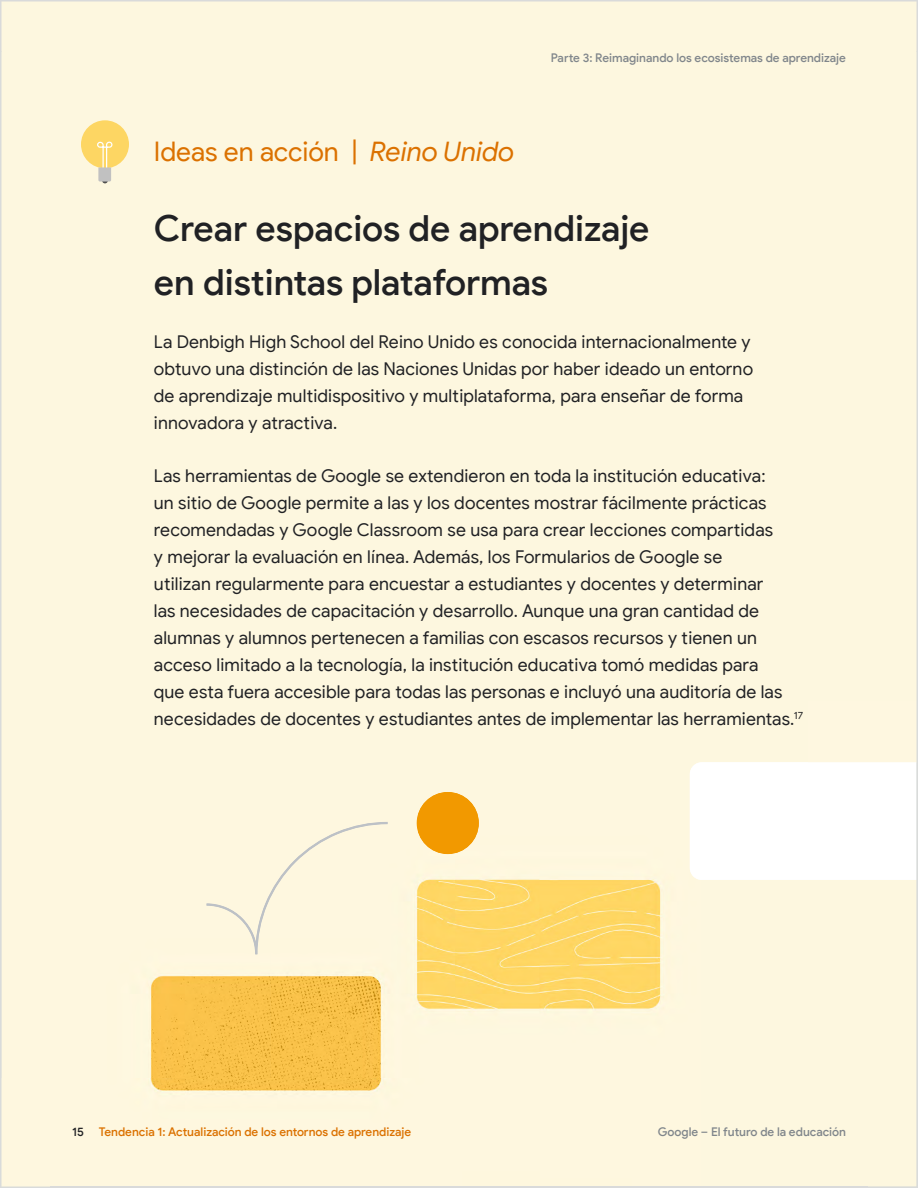
<style>
.page{position:relative;width:918px;height:1188px;background:#fff}
.page>*{position:absolute;margin:0;border:0;box-sizing:border-box;transform-origin:0 0}
.t1{font:500 36px/54px "Google Sans Display";letter-spacing:-.005em;color:#202124}
.t2{font:27px "Google Sans Display";letter-spacing:-.005em;color:#db7100}
.t3{font:17.7px/27px "Google Sans";letter-spacing:.005em;color:#202124}
.t4{font:500 12px "Google Sans Display";letter-spacing:-.005em;color:#80868b}
.t5{font:500 12px "Google Sans Display";letter-spacing:-.005em;color:#db7100}
.t6{font:500 12px "Google Sans Display";color:#202124}
.s1{font-family:"Google Sans";font-style:italic}
</style>
<div class="page">
<div style="left:51px;top:52px;width:758px;height:757px;background:#fdf7df"></div>
<img style="left:51px;top:809px;width:650px;height:377px">
<img style="left:690px;top:762px;width:119px;height:118px">
<div style="left:417px;top:792px;width:62px;height:62px;background:#f29900;border-radius:31px"></div>
<div style="left:255px;top:822px;width:133px;height:132px;background:#fef7df"></div>
<img style="left:206px;top:903px;width:51px;height:51px">
<div style="left:0;top:0;width:918px;height:52px;background:#fdf7df"></div>
<div style="left:81px;top:120px;width:48px;height:48px;background:#fdd663;border-radius:50%"></div>
<svg style="left:96px;top:141px;width:17px;height:42px"></svg>
<h2 class="t2" style="left:154px;top:135px;width:362px">Ideas en acción | <span class="s1">Reino Unido</span></h2>
<p class="t4" style="left:551px;top:50px;width:297px">Parte 3: Reimaginando los ecosistemas de aprendizaje</p>
<h1 class="t1" style="left:154px;top:202px;width:497px">Crear espacios de aprendizaje en distintas plataformas</h1>
<p class="t3" style="left:154px;top:329px;width:601px">La Denbigh High School del Reino Unido es conocida internacionalmente y obtuvo una distinción de las Naciones Unidas por haber ideado un entorno de aprendizaje multidispositivo y multiplataforma, para enseñar de forma innovadora y atractiva.</p>
<p class="t3" style="left:154px;top:462px;width:651px">Las herramientas de Google se extendieron en toda la institución educativa:<br>un sitio de Google permite a las y los docentes mostrar fácilmente prácticas recomendadas y Google Classroom se usa para crear lecciones compartidas<br>y mejorar la evaluación en línea. Además, los Formularios de Google se<br>utilizan regularmente para encuestar a estudiantes y docentes y determinar<br>las necesidades de capacitación y desarrollo. Aunque una gran cantidad de alumnas y alumnos pertenecen a familias con escasos recursos y tienen un acceso limitado a la tecnología, la institución educativa tomó medidas para<br>que esta fuera accesible para todas las personas e incluyó una auditoría de las necesidades de docentes y estudiantes antes de implementar las herramientas.<sup>17</sup></p>
<p class="t6" style="left:72px;top:1124px;width:13px">15</p>
<p class="t5" style="left:99px;top:1124px;width:314px">Tendencia 1: Actualización de los entornos de aprendizaje</p>
<p class="t4" style="left:658px;top:1124px;width:190px">Google – El futuro de la educación</p>
</div>
